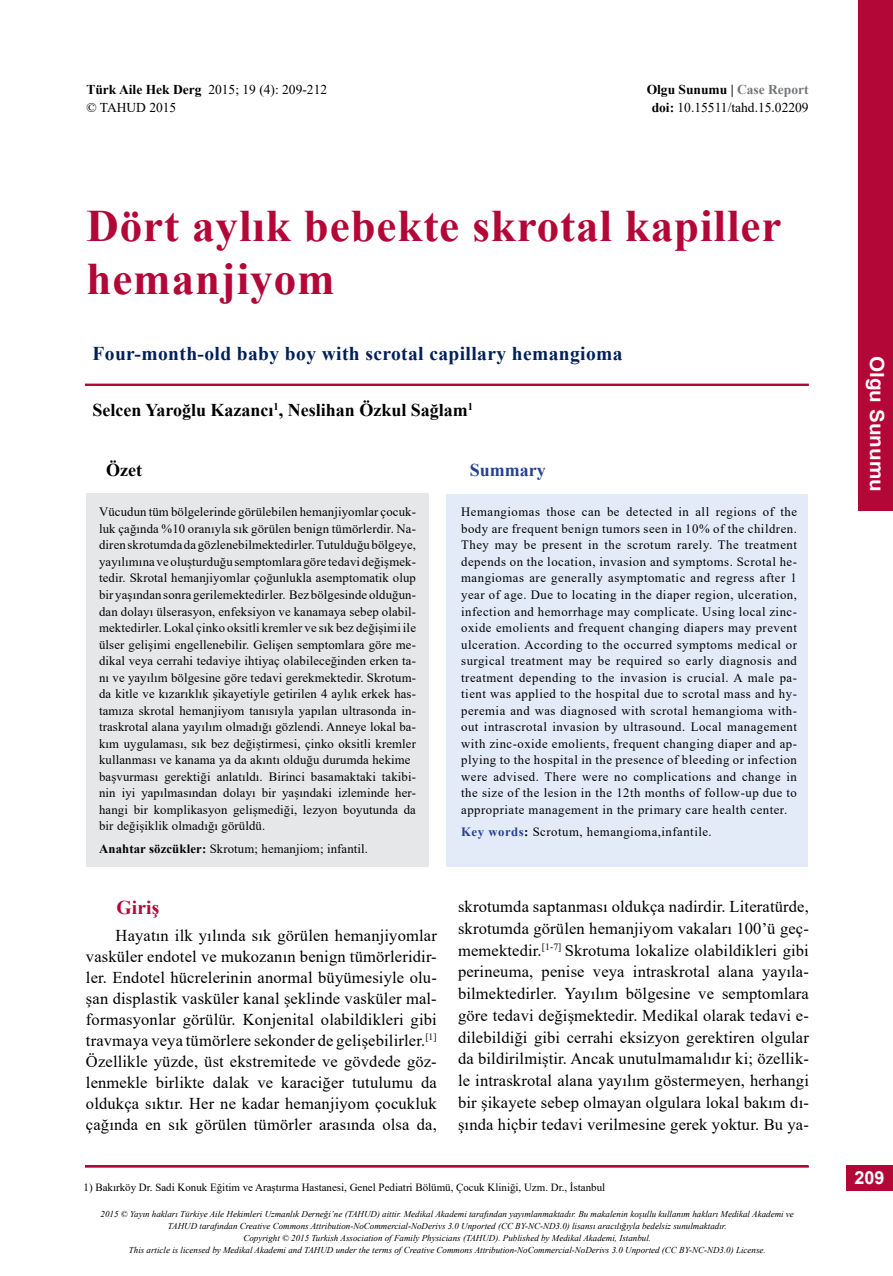
<style>
.page{position:relative;width:893px;height:1276px;background:#fff}
.page>*{position:absolute;margin:0;border:0;box-sizing:border-box;transform-origin:0 0}
.t1{font:700 45px/52.5px "Times New Roman";letter-spacing:.02em;color:#b30738}
.t2{font:700 19.5px "Times New Roman";letter-spacing:.02em;color:#001f5b}
.t3{font:700 19.5px "Arial";color:#fff;scale:1.06 1}
.t4{font:700 19.5px "Times New Roman";letter-spacing:.01em;color:#b30738}
.t5{font:700 18px "Times New Roman";color:#000}
.t6{font:700 18px "Times New Roman";color:#25408f}
.t7{font:700 18px "Arial";color:#fff}
.t8{font:16.5px/21.8px "Times New Roman";letter-spacing:.01em;color:#000;text-align:justify}
.t9{font:13.5px/18px "Times New Roman";color:#000}
.t10{font:12.75px/16.5px "Times New Roman";letter-spacing:.01em;color:#000}
.t11{font:12.75px "Times New Roman";letter-spacing:.04em;color:#000}
.t12{font:10.95px "Times New Roman";color:#000}
.t13{font:italic 9px/12px "Times New Roman";color:#000;text-align:center}
.s1{font-weight:700}
.s2{font-weight:700;color:#737577}
.s3{font-weight:700;color:#25408f}
</style>
<div class="page">
<div style="left:846px;top:1165px;width:47px;height:26px;background:#b30738"></div>
<div style="left:859px;top:0;width:34px;height:510px;background:#b30738"></div>
<div style="left:85px;top:384px;width:724px;height:2px;border:1px solid #b30738"></div>
<div style="left:85px;top:1165px;width:724px;height:2px;border:1px solid #b30738"></div>
<div style="left:86px;top:493px;width:343px;height:373px;background:#e6e7e9"></div>
<div style="left:446px;top:494px;width:362px;height:372px;background:#e3ebf8"></div>
<p class="t9" style="left:86px;top:80px;width:242px"><span class="s1">Türk Aile Hek Derg</span> 2015; 19 (4): 209-212 © TAHUD 2015</p>
<p class="t9" style="left:647px;top:80px;width:164px;text-align:center"><span class="s1">Olgu Sunumu |</span> <span class="s2">Case Report </span><span class="s1">doi:</span> 10.15511/tahd.15.02209</p>
<h1 class="t1" style="left:86px;top:198px;width:696px">Dört aylık bebekte skrotal kapiller hemanjiyom</h1>
<h2 class="t2" style="left:93px;top:339px;width:531px">Four-month-old baby boy with scrotal capillary hemangioma</h2>
<h3 class="t5" style="left:93px;top:397px;width:382px">Selcen Yaroğlu Kazancı<sup>1</sup>, Neslihan Özkul Sağlam<sup>1</sup></h3>
<h3 class="t5" style="left:106px;top:457px;width:37px">Özet</h3>
<p class="t10" style="left:99px;top:503px;width:318px">Vücudun tüm bölgelerinde görülebilen hemanjiyomlar çocuk&shy;luk çağında %10 oranıyla sık görülen benign tümörlerdir. Na&shy;diren skrotumda da gözlenebilmektedirler. Tutulduğu bölgeye, yayılımına ve oluşturduğu semptomlara göre tedavi değişmek&shy;tedir. Skrotal hemanjiyomlar çoğunlukla asemptomatik olup bir yaşından sonra gerilemektedirler. Bez bölgesinde olduğun&shy;dan dolayı ülserasyon, enfeksiyon ve kanamaya sebep olabil&shy;mektedirler. Lokal çinko oksitli kremler ve sık bez değişimi ile ülser gelişimi engellenebilir. Gelişen semptomlara göre me&shy;dikal veya cerrahi tedaviye ihtiyaç olabileceğinden erken ta&shy;nı ve yayılım bölgesine göre tedavi gerekmektedir. Skrotum&shy;da kitle ve kızarıklık şikayetiyle getirilen 4 aylık erkek has&shy;tamıza skrotal hemanjiyom tanısıyla yapılan ultrasonda in&shy;traskrotal alana yayılım olmadığı gözlendi. Anneye lokal ba&shy;kım uygulaması, sık bez değiştirmesi, çinko oksitli kremler kullanması ve kanama ya da akıntı olduğu durumda hekime başvurması gerektiği anlatıldı. Birinci basamaktaki takibi&shy;nin iyi yapılmasından dolayı bir yaşındaki izleminde her&shy;hangi bir komplikasyon gelişmediği, lezyon boyutunda da bir değişiklik olmadığı görüldü.</p>
<p class="t10" style="left:99px;top:839px;width:270px"><span class="s1">Anahtar sözcükler:</span> Skrotum; hemanjiom; infantil.</p>
<h2 class="t4" style="left:116px;top:893px;width:45px">Giriş</h2>
<p class="t8" style="left:86px;top:924px;width:352px;line-height:21px;text-indent:30px">Hayatın ilk yılında sık görülen hemanjiyomlar vasküler endotel ve mukozanın benign tümörleridir&shy;ler. Endotel hücrelerinin anormal büyümesiyle olu&shy;şan displastik vasküler kanal şeklinde vasküler mal&shy;formasyonlar görülür. Konjenital olabildikleri gibi travmaya veya tümörlere sekonder de gelişebilirler.<sup>[1] </sup>Özellikle yüzde, üst ekstremitede ve gövdede göz&shy;lenmekle birlikte dalak ve karaciğer tutulumu da oldukça sıktır. Her ne kadar hemanjiyom çocukluk çağında en sık görülen tümörler arasında olsa da,</p>
<h3 class="t6" style="left:470px;top:457px;width:77px">Summary</h3>
<p class="t10" style="left:461px;top:503px;width:337px;text-align:justify">Hemangiomas those can be detected in all regions of the body are frequent benign tumors seen in 10% of the children.<br>They may be present in the scrotum rarely. The treatment depends on the location, invasion and symptoms. Scrotal he&shy;mangiomas are generally asymptomatic and regress after 1 year of age. Due to locating in the diaper region, ulceration, infection and hemorrhage may complicate. Using local zinc&shy;oxide emolients and frequent changing diapers may prevent ulceration. According to the occurred symptoms medical or surgical treatment may be required so early diagnosis and treatment depending to the invasion is crucial. A male pa&shy;tient was applied to the hospital due to scrotal mass and hy&shy;peremia and was diagnosed with scrotal hemangioma with&shy;out intrascrotal invasion by ultrasound. Local management with zinc-oxide emolients, frequent changing diaper and ap&shy;plying to the hospital in the presence of bleeding or infection were advised. There were no complications and change in the size of the lesion in the 12th months of follow-up due to appropriate management in the primary care health center.</p>
<p class="t11" style="left:461px;top:823px;width:252px"><span class="s3">Key words</span><span class="s1">:</span> Scrotum, hemangioma,infantile.</p>
<p class="t8" style="left:458px;top:895px;width:352px">skrotumda saptanması oldukça nadirdir. Literatürde, skrotumda görülen hemanjiyom vakaları 100’ü geç&shy;memektedir.<sup>[1-7]</sup> Skrotuma lokalize olabildikleri gibi perineuma, penise veya intraskrotal alana yayıla&shy;bilmektedirler. Yayılım bölgesine ve semptomlara göre tedavi değişmektedir. Medikal olarak tedavi e&shy;dilebildiği gibi cerrahi eksizyon gerektiren olgular da bildirilmiştir. Ancak unutulmamalıdır ki; özellik&shy;le intraskrotal alana yayılım göstermeyen, herhangi bir şikayete sebep olmayan olgulara lokal bakım dı&shy;şında hiçbir tedavi verilmesine gerek yoktur. Bu ya-</p>
<p class="t12" style="left:84px;top:1179px;width:523px">1) Bakırköy Dr. Sadi Konuk Eğitim ve Araştırma Hastanesi, Genel Pediatri Bölümü, Çocuk Kliniği, Uzm. Dr., İstanbul</p>
<p class="t13" style="left:101px;top:1207px;width:695px">2015 © Yayın hakları Türkiye Aile Hekimleri Uzmanlık Derneği’ne (TAHUD) aittir. Medikal Akademi tarafından yayımlanmaktadır. Bu makalenin koşullu kullanım hakları Medikal Akademi ve TAHUD tarafından Creative Commons Attribution-NoCommercial-NoDerivs 3.0 Unported (CC BY-NC-ND3.0) lisansı aracılığıyla bedelsiz sunulmaktadır.<br>Copyright © 2015 Turkish Association of Family Physicians (TAHUD). Published by Medikal Akademi, Istanbul.<br>This article is licensed by Medikal Akademi and TAHUD under the terms of Creative Commons Attribution-NoCommercial-NoDerivs 3.0 Unported (CC BY-NC-ND3.0) License.</p>
<h2 class="t3" style="left:891px;top:356px;width:129px;rotate:90deg">Olgu Sunumu</h2>
<h3 class="t7" style="left:855px;top:1164px;width:32px">209</h3>
</div>
